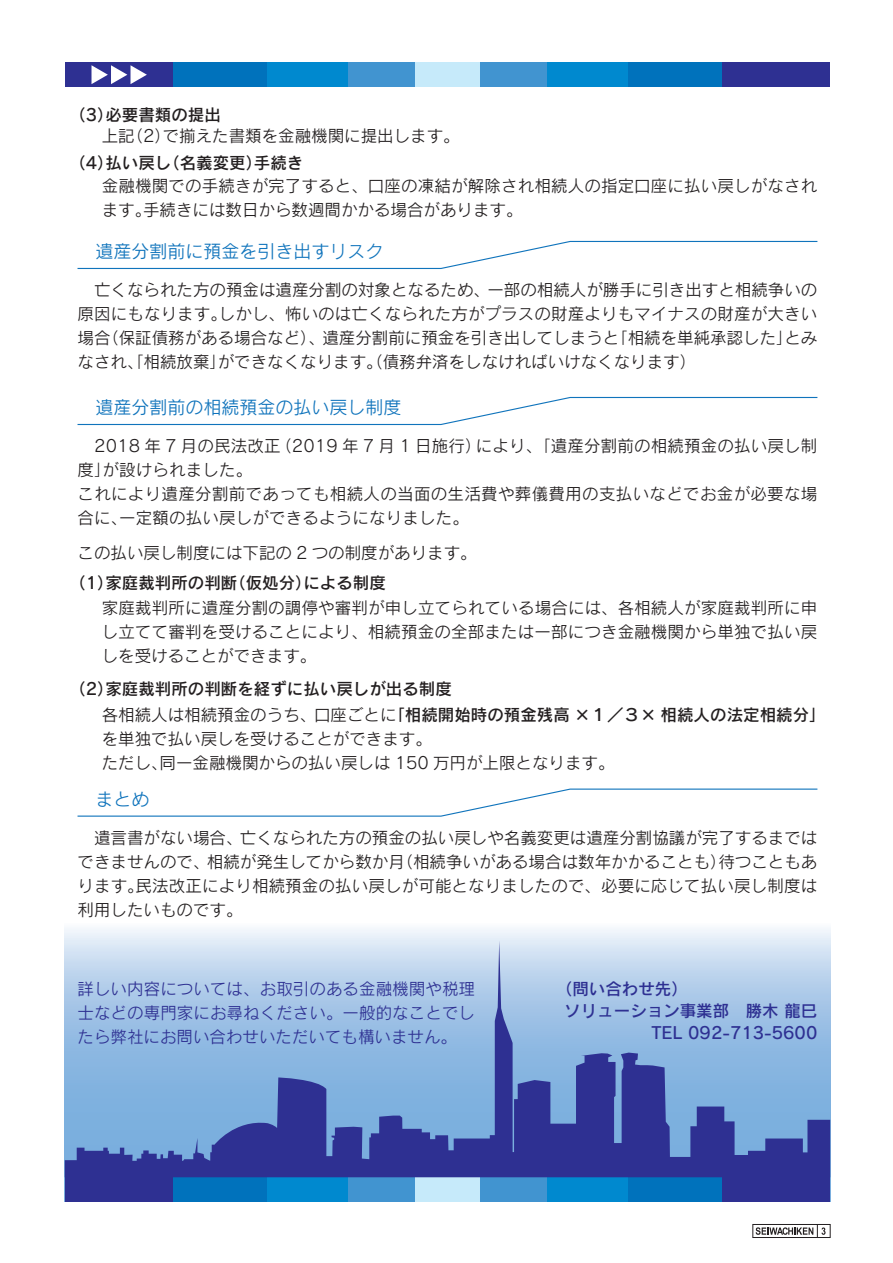
<style>
.page{position:relative;width:893px;height:1263px;background:#fff}
.page>*{position:absolute;margin:0;border:0;box-sizing:border-box;transform-origin:0 0}
.t1{font:18px "Rodin CID M";color:#1074bc}
.t2{font:16.5px/24px "Rodin CID M";letter-spacing:.01em;color:#231f20}
.t3{font:16.5px/24px "Rodin CID M";color:#2e3092;text-align:justify}
.t4{font:16.5px/21.9px "Rodin CID DB";color:#2e3092;text-align:right}
.t5{font:16.5px "Rodin CID DB";color:#231f20}
.s1{font-family:"Rodin CID DB"}
</style>
<div class="page">
<div style="left:753px;top:1224px;width:77px;height:14px;border:1px solid #231f20"></div>
<svg style="left:756px;top:1224px;width:69px;height:14px"></svg>
<div style="left:65px;top:921px;width:765px;height:281px;background:linear-gradient(to right,#f0f5fb,#f0f5fb)"></div>
<div style="left:721px;top:62px;width:109px;height:24px;background:#2e3092"></div>
<div style="left:627px;top:62px;width:95px;height:24px;background:#0072bc"></div>
<div style="left:547px;top:62px;width:80px;height:24px;background:#0089cf"></div>
<div style="left:65px;top:62px;width:109px;height:24px;background:#2e3092"></div>
<div style="left:173px;top:62px;width:95px;height:24px;background:#0072bc"></div>
<div style="left:268px;top:62px;width:80px;height:24px;background:#0089cf"></div>
<div style="left:407px;top:62px;width:79px;height:24px;background:#c6eafa"></div>
<div style="left:348px;top:62px;width:67px;height:24px;background:#4194d0"></div>
<div style="left:480px;top:62px;width:67px;height:24px;background:#4194d0"></div>
<svg style="left:92px;top:65px;width:55px;height:19px"></svg>
<div style="left:721px;top:1177px;width:109px;height:25px;background:#2e3092"></div>
<div style="left:627px;top:1177px;width:95px;height:25px;background:#0072bc"></div>
<div style="left:547px;top:1177px;width:80px;height:25px;background:#0089cf"></div>
<div style="left:65px;top:1177px;width:109px;height:25px;background:#2e3092"></div>
<div style="left:173px;top:1177px;width:95px;height:25px;background:#0072bc"></div>
<div style="left:268px;top:1177px;width:80px;height:25px;background:#0089cf"></div>
<div style="left:407px;top:1177px;width:79px;height:25px;background:#c6eafa"></div>
<div style="left:348px;top:1177px;width:67px;height:25px;background:#4194d0"></div>
<div style="left:480px;top:1177px;width:67px;height:25px;background:#4194d0"></div>
<svg style="left:65px;top:940px;width:765px;height:237px;background:#84a1d2"></svg>
<svg style="left:77px;top:240px;width:741px;height:29px"></svg>
<svg style="left:77px;top:396px;width:741px;height:30px"></svg>
<svg style="left:77px;top:788px;width:741px;height:29px"></svg>
<p class="t5" style="left:69px;top:104px;width:153px">（3）必要書類の提出</p>
<p class="t2" style="left:102px;top:150px;width:717px;text-indent:-33px"><span class="s1">（4）払い戻し（名義変更）手続き<br></span>金融機関での手続きが完了すると、口座の凍結が解除され相続人の指定口座に払い戻しがなされます。手続きには数日から数週間かかる場合があります。</p>
<p class="t2" style="left:102px;top:123px;width:359px">上記（2）で揃えた書類を金融機関に提出します。</p>
<p class="t1" style="left:78px;top:240px;width:307px">　遺産分割前に預金を引き出すリスク</p>
<p class="t2" style="left:78px;top:278px;width:741px;text-align:justify">　亡くなられた方の預金は遺産分割の対象となるため、一部の相続人が勝手に引き出すと相続争いの原因にもなります。しかし、怖いのは亡くなられた方がプラスの財産よりもマイナスの財産が大きい場合（保証債務がある場合など）、遺産分割前に預金を引き出してしまうと「相続を単純承認した」とみなされ、「相続放棄」ができなくなります。（債務弁済をしなければいけなくなります）</p>
<p class="t1" style="left:78px;top:396px;width:326px">　遺産分割前の相続預金の払い戻し制度</p>
<p class="t2" style="left:78px;top:434px;width:741px">　2018 年 7 月の民法改正（2019 年 7 月 1 日施行）により、「遺産分割前の相続預金の払い戻し制度」が設けられました。<br>これにより遺産分割前であっても相続人の当面の生活費や葬儀費用の支払いなどでお金が必要な場合に、一定額の払い戻しができるようになりました。</p>
<p class="t2" style="left:69px;top:538px;width:409px;line-height:29.5px;text-indent:8px">この払い戻し制度には下記の 2 つの制度があります。<span class="s1">（1）家庭裁判所の判断（仮処分）による制度</span></p>
<p class="t2" style="left:102px;top:595px;width:717px;text-align:justify">家庭裁判所に遺産分割の調停や審判が申し立てられている場合には、各相続人が家庭裁判所に申し立てて審判を受けることにより、相続預金の全部または一部につき金融機関から単独で払い戻しを受けることができます。</p>
<p class="t2" style="left:102px;top:676px;width:725px;line-height:24.5px;text-indent:-33px"><span class="s1">（2）家庭裁判所の判断を経ずに払い戻しが出る制度<br></span>各相続人は相続預金のうち、口座ごとに<span class="s1">「相続開始時の預金残高 ×１／３× 相続人の法定相続分」</span>を単独で払い戻しを受けることができます。<br>ただし、同一金融機関からの払い戻しは 150 万円が上限となります。</p>
<p class="t1" style="left:78px;top:788px;width:73px">　まとめ</p>
<p class="t2" style="left:78px;top:825px;width:741px;text-align:justify">　遺言書がない場合、亡くなられた方の預金の払い戻しや名義変更は遺産分割協議が完了するまではできませんので、相続が発生してから数か月（相続争いがある場合は数年かかることも）待つこともあります。民法改正により相続預金の払い戻しが可能となりましたので、必要に応じて払い戻し制度は利用したいものです。</p>
<p class="t3" style="left:78px;top:977px;width:399px">詳しい内容については、お取引のある金融機関や税理士などの専門家にお尋ねください。一般的なことでしたら弊社にお問い合わせいただいても構いません。</p>
<p class="t4" style="left:556px;top:978px;width:142px">（問い合わせ先）　</p>
<p class="t4" style="left:564px;top:999px;width:255px">ソリューション事業部　勝木 龍巳<br>TEL 092-713-5600</p>
</div>
